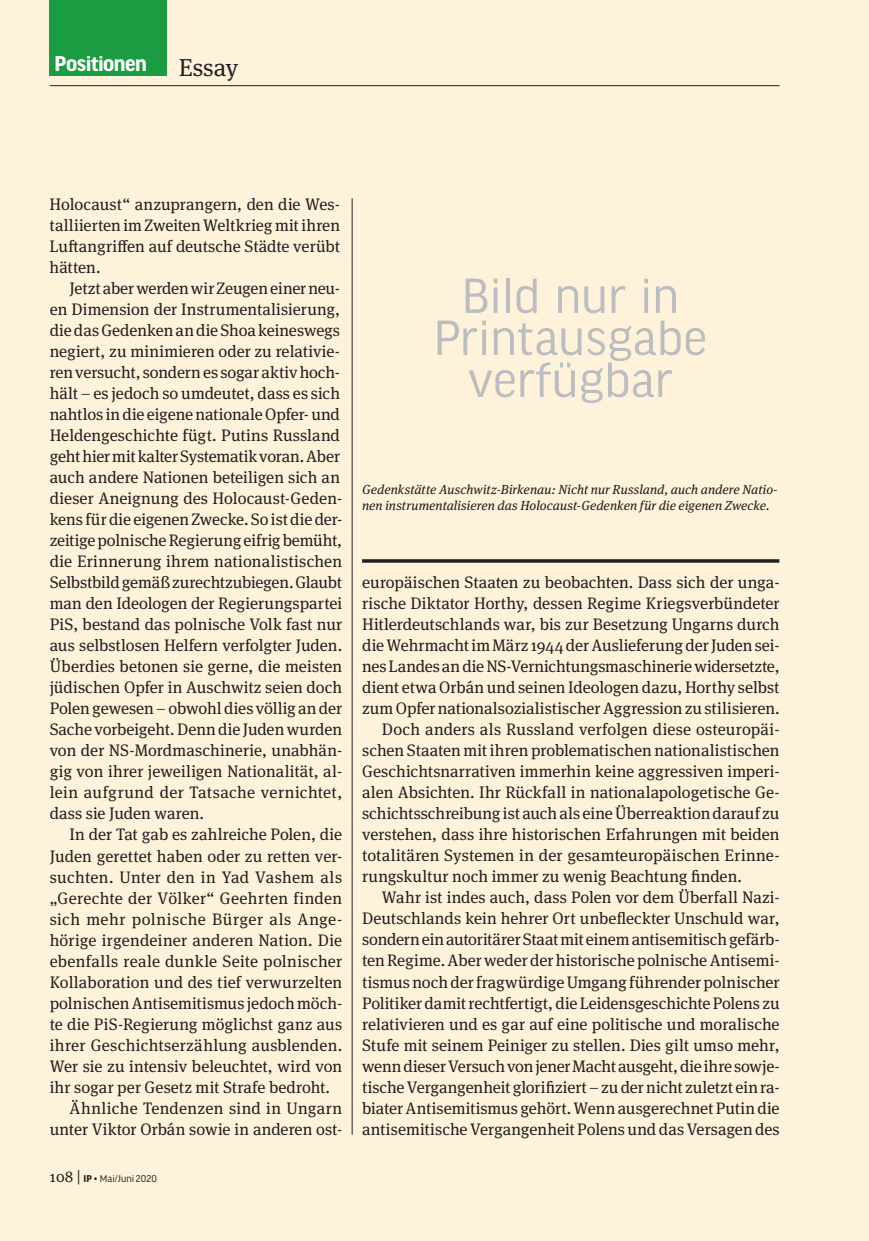
<style>
.page{position:relative;width:869px;height:1241px;background:#fff}
.page>*{position:absolute;margin:0;border:0;box-sizing:border-box;transform-origin:0 0}
.t1{font:52.5px/42px "Good Headline Pro";color:#bcbdc0;text-align:center}
.t2{font:24.5px "Meta Serif Pro";letter-spacing:-.005em;color:#231f20}
.t3{font:700 22.75px "Good Headline Pro";letter-spacing:-.025em;color:#fff}
.t4{font:16.62px/21px "Meta Serif Pro";color:#231f20;text-align:justify}
.t5{font:16.62px "Meta Serif Pro";letter-spacing:.02em;color:#231f20}
.t6{font:16.62px "Meta Serif Pro";letter-spacing:.03em;color:#231f20}
.t7{font:italic 13.12px/15.8px "Meta Serif Pro";letter-spacing:.005em;color:#231f20}
.t8{font:10.5px "Good Headline Pro";color:#231f20}
.s1{font-family:"Meta Serif Pro";font-size:15.75px}
.s2{font-weight:700}
</style>
<div class="page">
<div style="left:0;top:0;width:868px;height:1240px;background:#fef3da"></div>
<hr style="left:50px;top:85px;width:729px;height:1px;background:#231f20">
<div style="left:50px;top:0;width:117px;height:76px;background:#1b9c42"></div>
<hr style="left:351px;top:198px;width:1px;height:936px;background:#231f20">
<hr style="left:362px;top:559px;width:417px;height:3px;background:#231f20">
<h3 class="t3" style="left:55px;top:53px;width:94px">Positionen</h3>
<h2 class="t2" style="left:179px;top:49px;width:61px">Essay</h2>
<p class="t4" style="left:50px;top:193px;width:292px">Holocaust“ anzuprangern, den die Wes&shy;talliierten im Zweiten Weltkrieg mit ihren Luftangriffen auf deutsche Städte verübt hätten.</p>
<p class="t4" style="left:50px;top:277px;width:294px;text-align:left;text-indent:20px">Jetzt aber werden wir Zeugen einer neu&shy;en Dimension der Instrumentalisierung, die das Gedenken an die Shoa keineswegs negiert, zu minimieren oder zu relativie&shy;ren versucht, sondern es sogar aktiv hoch&shy;hält – es jedoch so umdeutet, dass es sich nahtlos in die eigene nationale Opfer- und Heldengeschichte fügt. Putins Russland geht hier mit kalter Systematik voran. Aber auch andere Nationen beteiligen sich an dieser Aneignung des Holocaust-Geden&shy;kens für die eigenen Zwecke. So ist die der&shy;zeitige polnische Regierung eifrig bemüht, die Erinnerung ihrem nationalistischen Selbstbild gemäß zurechtzubiegen. Glaubt man den Ideologen der Regierungspartei PiS, bestand das polnische Volk fast nur aus selbstlosen Helfern verfolgter Juden.<br>Überdies betonen sie gerne, die meisten jüdischen Opfer in Auschwitz seien doch Polen gewesen – obwohl dies völlig an der Sache vorbeigeht. Denn die Juden wurden von der NS-Mordmaschinerie, unabhän&shy;gig von ihrer jeweiligen Nationalität, al&shy;lein aufgrund der Tatsache vernichtet, dass sie Juden waren.</p>
<p class="t4" style="left:69px;top:823px;width:274px">In der Tat gab es zahlreiche Polen, die</p>
<p class="t4" style="left:50px;top:844px;width:294px">Juden gerettet haben oder zu retten ver-</p>
<p class="t4" style="left:50px;top:865px;width:294px">suchten. Unter den in Yad Vashem als</p>
<p class="t5" style="left:50px;top:885px;width:294px">„Gerechte der Völker“ Geehrten finden</p>
<p class="t6" style="left:50px;top:906px;width:294px">sich mehr polnische Bürger als Ange-</p>
<p class="t4" style="left:50px;top:928px;width:294px">hörige irgendeiner anderen Nation. Die</p>
<p class="t5" style="left:50px;top:948px;width:294px">ebenfalls reale dunkle Seite polnischer</p>
<p class="t4" style="left:50px;top:970px;width:294px">Kollaboration und des tief verwurzelten</p>
<p class="t4" style="left:50px;top:991px;width:294px">polnischen Antisemitismus jedoch möch-</p>
<p class="t4" style="left:50px;top:1012px;width:294px">te die PiS-Regierung möglichst ganz aus</p>
<p class="t4" style="left:50px;top:1033px;width:294px">ihrer Geschichtserzählung ausblenden.</p>
<p class="t4" style="left:50px;top:1054px;width:294px">Wer sie zu intensiv beleuchtet, wird von</p>
<p class="t4" style="left:50px;top:1075px;width:282px">ihr sogar per Gesetz mit Strafe bedroht.</p>
<p class="t5" style="left:69px;top:1095px;width:274px">Ähnliche Tendenzen sind in Ungarn</p>
<p class="t4" style="left:50px;top:1117px;width:294px">unter Viktor Orbán sowie in anderen ost-</p>
<p class="t8" style="left:50px;top:1173px;width:109px"><span class="s1">108 |</span> <span class="s2">IP</span> • Mai/Juni 2020</p>
<h1 class="t1" style="left:433px;top:275px;width:275px">Bild nur in<br>Printausgabe verfügbar</h1>
<p class="t7" style="left:362px;top:481px;width:417px">Gedenkstätte Auschwitz-Birkenau: Nicht nur Russland, auch andere Natio&shy;nen instrumentalisieren das Holocaust-Gedenken für die eigenen Zwecke.</p>
<p class="t4" style="left:362px;top:571px;width:419px">europäischen Staaten zu beobachten. Dass sich der unga-</p>
<p class="t4" style="left:362px;top:592px;width:419px">rische Diktator Horthy, dessen Regime Kriegsverbündeter</p>
<p class="t4" style="left:362px;top:613px;width:419px">Hitlerdeutschlands war, bis zur Besetzung Ungarns durch</p>
<p class="t4" style="left:362px;top:634px;width:419px">die Wehrmacht im März 1944 der Auslieferung der Juden sei-</p>
<p class="t4" style="left:362px;top:655px;width:419px">nes Landes an die NS-Vernichtungsmaschinerie widersetzte,</p>
<p class="t4" style="left:362px;top:676px;width:419px">dient etwa Orbán und seinen Ideologen dazu, Horthy selbst</p>
<p class="t4" style="left:362px;top:697px;width:419px">zum Opfer nationalsozialistischer Aggression zu stilisieren.</p>
<p class="t4" style="left:382px;top:718px;width:399px">Doch anders als Russland verfolgen diese osteuropäi-</p>
<p class="t4" style="left:362px;top:739px;width:419px">schen Staaten mit ihren problematischen nationalistischen</p>
<p class="t4" style="left:362px;top:760px;width:419px">Geschichtsnarrativen immerhin keine aggressiven imperi-</p>
<p class="t4" style="left:362px;top:781px;width:419px">alen Absichten. Ihr Rückfall in nationalapologetische Ge-</p>
<p class="t4" style="left:362px;top:802px;width:419px">schichtsschreibung ist auch als eine Überreaktion darauf zu</p>
<p class="t4" style="left:362px;top:823px;width:419px">verstehen, dass ihre historischen Erfahrungen mit beiden</p>
<p class="t4" style="left:362px;top:844px;width:419px">totalitären Systemen in der gesamteuropäischen Erinne-</p>
<p class="t4" style="left:362px;top:865px;width:381px">rungskultur noch immer zu wenig Beachtung finden.</p>
<p class="t4" style="left:382px;top:886px;width:399px">Wahr ist indes auch, dass Polen vor dem Überfall Nazi-</p>
<p class="t4" style="left:362px;top:907px;width:419px">Deutschlands kein hehrer Ort unbefleckter Unschuld war,</p>
<p class="t4" style="left:362px;top:928px;width:419px">sondern ein autoritärer Staat mit einem antisemitisch gefärb-</p>
<p class="t4" style="left:362px;top:949px;width:419px">ten Regime. Aber weder der historische polnische Antisemi-</p>
<p class="t4" style="left:362px;top:970px;width:419px">tismus noch der fragwürdige Umgang führender polnischer</p>
<p class="t4" style="left:362px;top:991px;width:419px">Politiker damit rechtfertigt, die Leidensgeschichte Polens zu</p>
<p class="t4" style="left:362px;top:1012px;width:419px">relativieren und es gar auf eine politische und moralische</p>
<p class="t4" style="left:362px;top:1033px;width:419px">Stufe mit seinem Peiniger zu stellen. Dies gilt umso mehr,</p>
<p class="t4" style="left:362px;top:1054px;width:419px">wenn dieser Versuch von jener Macht ausgeht, die ihre sowje-</p>
<p class="t4" style="left:362px;top:1075px;width:419px">tische Vergangenheit glorifiziert – zu der nicht zuletzt ein ra-</p>
<p class="t4" style="left:362px;top:1096px;width:419px">biater Antisemitismus gehört. Wenn ausgerechnet Putin die</p>
<p class="t4" style="left:362px;top:1117px;width:419px">antisemitische Vergangenheit Polens und das Versagen des</p>
</div>
